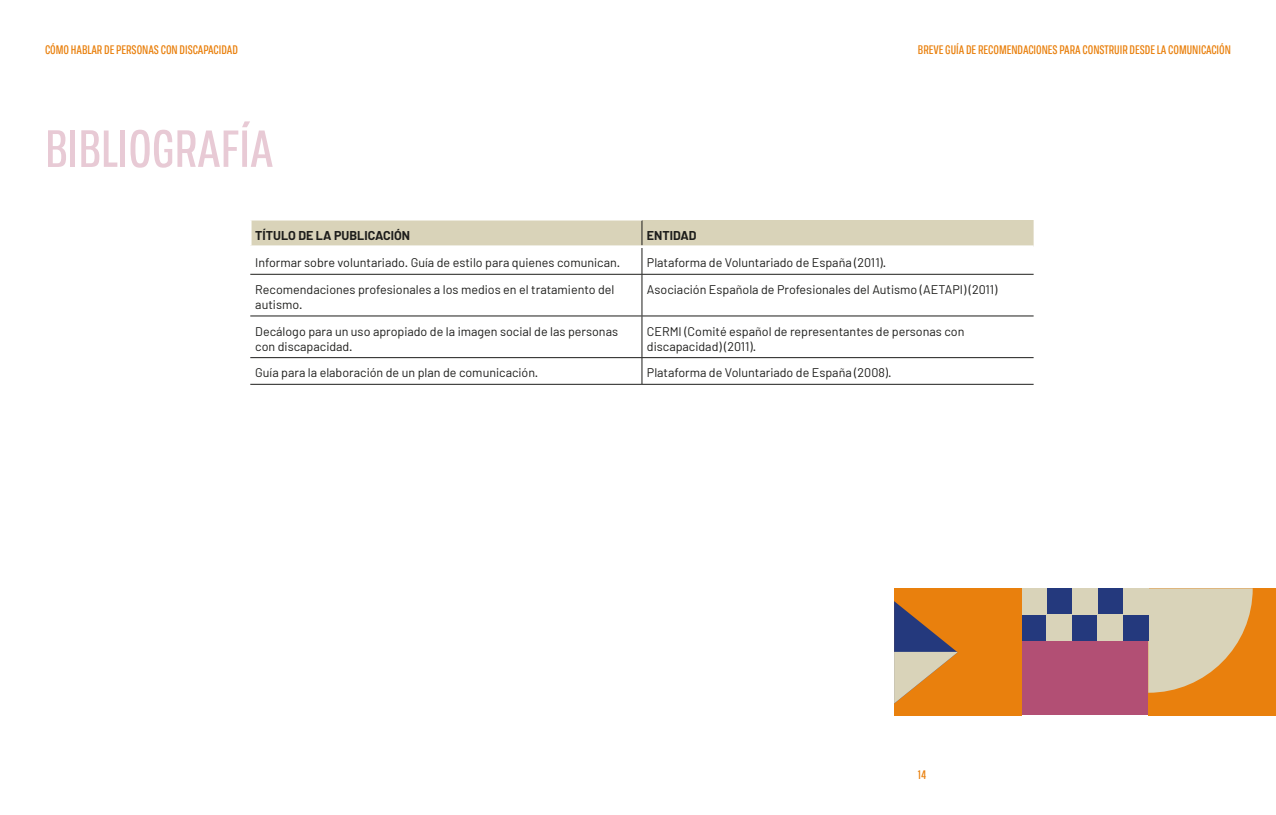
<style>
.page{position:relative;width:1276px;height:815px;background:#fff}
.page>*{position:absolute;margin:0;border:0;box-sizing:border-box;transform-origin:0 0}
.t1{font:500 51.75px "Tofino Pro Personal Cond";color:#e8cad5}
.t2{font:12.5px/15px "Barlow";color:#1d1d1b}
.t3{font:700 12.5px "Barlow";color:#1d1d1b}
.t4{font:500 12.25px "Tofino Pro Personal Cond";color:#e9800d}
</style>
<div class="page">
<svg style="left:250px;top:220px;width:783px;height:54px"></svg>
<hr style="left:250px;top:274px;width:392px;height:1px;background:#1d1d1b">
<hr style="left:642px;top:274px;width:391px;height:1px;background:#1d1d1b">
<hr style="left:641px;top:275px;width:1px;height:41px;background:#1d1d1b">
<hr style="left:250px;top:316px;width:392px;height:1px;background:#1d1d1b">
<hr style="left:642px;top:316px;width:391px;height:1px;background:#1d1d1b">
<hr style="left:641px;top:316px;width:1px;height:41px;background:#1d1d1b">
<hr style="left:250px;top:357px;width:392px;height:1px;background:#1d1d1b">
<hr style="left:642px;top:357px;width:391px;height:1px;background:#1d1d1b">
<svg style="left:641px;top:358px;width:1px;height:26px"></svg>
<hr style="left:250px;top:384px;width:392px;height:1px;background:#1d1d1b">
<hr style="left:642px;top:384px;width:391px;height:1px;background:#1d1d1b">
<hr style="left:249px;top:220px;width:393px;height:1px;background:#fff">
<hr style="left:249px;top:245px;width:393px;height:3px;background:#fff">
<hr style="left:642px;top:245px;width:391px;height:3px;background:#fff">
<hr style="left:249px;top:220px;width:2px;height:25px;background:#fff">
<div style="left:1021px;top:641px;width:127px;height:74px;background:#b24f74"></div>
<div style="left:1148px;top:588px;width:127px;height:127px;background:#e9800d"></div>
<svg style="left:1148px;top:588px;width:104px;height:105px"></svg>
<div style="left:1021px;top:588px;width:127px;height:53px;background:#24397d"></div>
<div style="left:1123px;top:588px;width:25px;height:26px;background:#d9d3b9"></div>
<div style="left:1097px;top:614px;width:26px;height:27px;background:#d9d3b9"></div>
<div style="left:1072px;top:588px;width:25px;height:26px;background:#d9d3b9"></div>
<div style="left:1046px;top:614px;width:26px;height:27px;background:#d9d3b9"></div>
<div style="left:1021px;top:588px;width:25px;height:26px;background:#d9d3b9"></div>
<div style="left:894px;top:588px;width:127px;height:127px;background:#e9800d"></div>
<svg style="left:894px;top:601px;width:63px;height:103px"></svg>
<hr style="left:1275px;top:589px;width:1px;height:126px;background:#e9800d">
<p class="t4" style="left:45px;top:41px;width:194px">CÓMO HABLAR DE PERSONAS CON DISCAPACIDAD</p>
<p class="t4" style="left:918px;top:41px;width:314px">BREVE GUÍA DE RECOMENDACIONES PARA CONSTRUIR DESDE LA COMUNICACIÓN</p>
<h1 class="t1" style="left:45px;top:112px;width:230px">BIBLIOGRAFÍA</h1>
<p class="t3" style="left:255px;top:227px;width:156px">TÍTULO DE LA PUBLICACIÓN</p>
<p class="t3" style="left:647px;top:227px;width:51px">ENTIDAD</p>
<p class="t2" style="left:255px;top:255px;width:366px">Informar sobre voluntariado. Guía de estilo para quienes comunican.</p>
<p class="t2" style="left:647px;top:255px;width:241px">Plataforma de Voluntariado de España (2011).</p>
<p class="t2" style="left:255px;top:282px;width:361px">Recomendaciones profesionales a los medios en el tratamiento del autismo.</p>
<p class="t2" style="left:647px;top:282px;width:352px">Asociación Española de Profesionales del Autismo (AETAPI) (2011)</p>
<p class="t2" style="left:255px;top:323px;width:364px">Decálogo para un uso apropiado de la imagen social de las personas con discapacidad.</p>
<p class="t2" style="left:647px;top:323px;width:319px">CERMI (Comité español de representantes de personas con discapacidad) (2011).</p>
<p class="t2" style="left:255px;top:365px;width:284px">Guía para la elaboración de un plan de comunicación.</p>
<p class="t2" style="left:647px;top:365px;width:246px">Plataforma de Voluntariado de España (2008).</p>
<p class="t4" style="left:918px;top:766px;width:10px">14</p>
</div>
